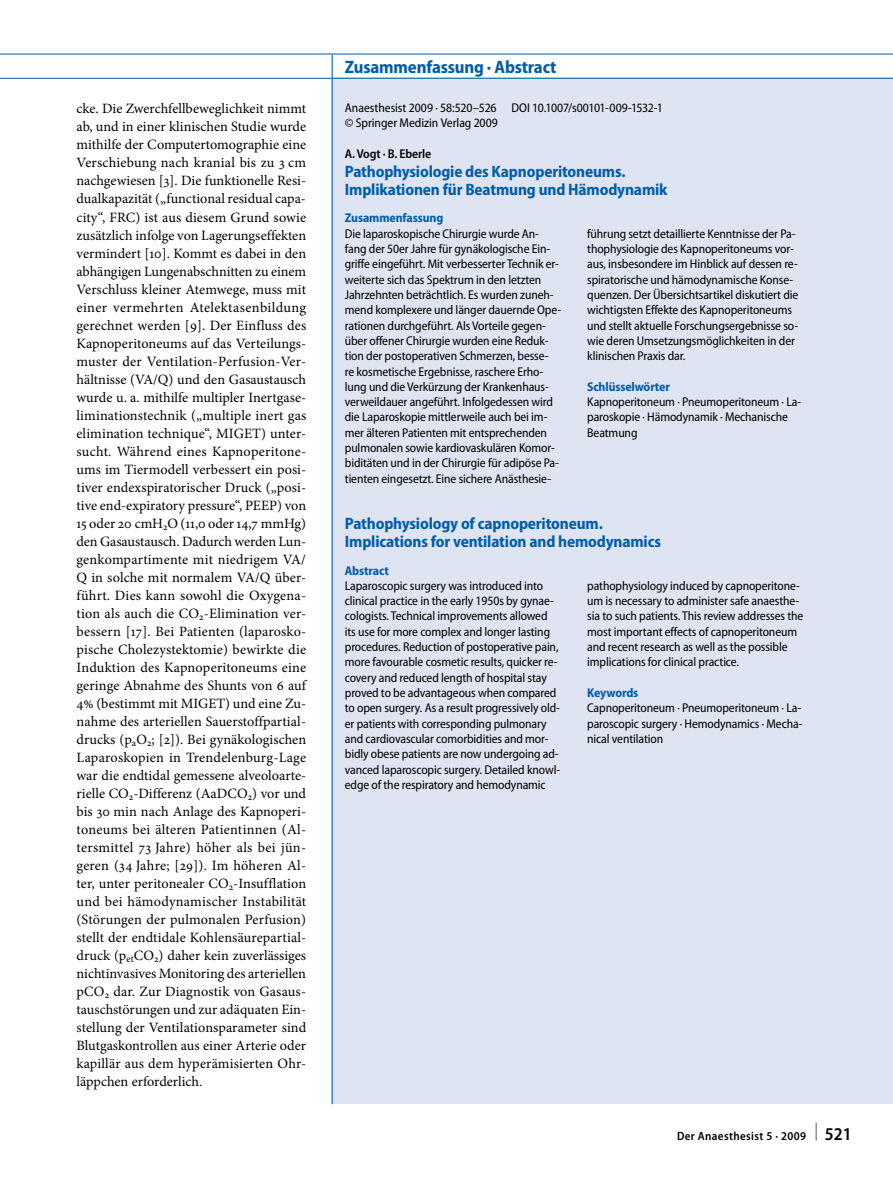
<style>
.page{position:relative;width:893px;height:1187px;background:#fff}
.page>*{position:absolute;margin:0;border:0;box-sizing:border-box;transform-origin:0 0}
._001_rubrik{font:700 semi-condensed 18px "Myriad Pro";letter-spacing:-.01em;color:#005da8}
.t1{font:600 semi-condensed 18px "Myriad Pro";color:#000}
._103_abstract_u1{font:700 semi-condensed 16.5px/18px "Myriad Pro";letter-spacing:-.01em;color:#005da8}
._103_abstract_u1_eng{font:700 semi-condensed 16.5px/18px "Myriad Pro";letter-spacing:-.01em;color:#005da8}
._010_fliesstext_ohne{font:14.25px/18px "Minion Pro";letter-spacing:.005em;color:#000;text-align:justify}
._104_abstract_text_o{font:semi-condensed 12.75px/15.3px "Myriad Pro";letter-spacing:-.01em;color:#000}
._002_quelle_doi{font:semi-condensed 12.75px "Myriad Pro";letter-spacing:-.005em;color:#000}
._105_abstract_u2{font:700 semi-condensed 12.75px "Myriad Pro";letter-spacing:-.01em;color:#005da8}
._102_abstract_autore{font:600 semi-condensed 12.75px "Myriad Pro";letter-spacing:-.01em;color:#000}
._105_abstract_u2_eng{font:700 semi-condensed 12.75px "Myriad Pro";letter-spacing:-.015em;color:#005da8}
.t2{font:600 semi-condensed 12px "Myriad Pro";letter-spacing:.03em;color:#000}
</style>
<div class="page">
<div style="left:332px;top:78px;width:561px;height:1025px;background:#dfe4f2"></div>
<hr style="left:332px;top:54px;width:1px;height:1049px;background:#005da8">
<hr style="left:0;top:54px;width:893px;height:1px;background:#005da8">
<hr style="left:0;top:78px;width:893px;height:1px;background:#005da8">
<p class="_010_fliesstext_ohne" style="left:77px;top:100px;width:231px">cke. Die Zwerchfellbeweglichkeit nimmt ab, und in einer klinischen Studie wurde mithilfe der Computertomographie eine Verschiebung nach kranial bis zu 3 cm nachgewiesen [3]. Die funktionelle Resi&shy;dualkapazität („functional residual capa&shy;city“, FRC) ist aus diesem Grund sowie zusätzlich infolge von Lagerungseffekten vermindert [10]. Kommt es dabei in den abhängigen Lungenabschnitten zu einem Verschluss kleiner Atemwege, muss mit einer vermehrten Atelektasenbildung gerechnet werden [9]. Der Einfluss des Kapnoperitoneums auf das Verteilungs&shy;muster der Ventilation-Perfusion-Ver&shy;hältnisse (VA/Q) und den Gasaustausch wurde u. a. mithilfe multipler Inertgase&shy;liminationstechnik („multiple inert gas elimination technique“, MIGET) unter&shy;sucht. Während eines Kapnoperitone&shy;ums im Tiermodell verbessert ein posi&shy;tiver endexspiratorischer Druck („posi&shy;tive end-expiratory pressure“, PEEP) von 15 oder 20 cmH<sub>2</sub>O (11,0 oder 14,7 mmHg) den Gasaustausch. Dadurch werden Lun&shy;genkompartimente mit niedrigem VA/ Q in solche mit normalem VA/Q über&shy;führt. Dies kann sowohl die Oxygena&shy;tion als auch die CO<sub>2</sub>-Elimination ver&shy;bessern [17]. Bei Patienten (laparosko&shy;pische Cholezystektomie) bewirkte die Induktion des Kapnoperitoneums eine geringe Abnahme des Shunts von 6 auf 4% (bestimmt mit MIGET) und eine Zu&shy;nahme des arteriellen Sauerstoffpartial&shy;drucks (p<sub>a</sub>O<sub>2</sub>; [2]). Bei gynäkologischen Laparo- skopien in Trendelenburg-Lage war die endtidal gemessene alveoloarte&shy;rielle CO<sub>2</sub>-Differenz (AaDCO<sub>2</sub>) vor und bis 30 min nach Anlage des Kapnoperi&shy;toneums bei älteren Patien-tinnen (Al&shy;tersmittel 73 Jahre) höher als bei jün&shy;geren (34 Jahre; [29]). Im höheren Al&shy;ter, unter peritonealer CO<sub>2</sub>-Insufflation und bei hämodynamischer Instabilität (Störungen der pulmonalen Perfusion) stellt der endtidale Kohlensäurepartial&shy;druck (p<sub>et</sub>CO<sub>2</sub>) daher kein zuverlässiges nichtinvasives Monitoring des arteriellen pCO<sub>2</sub> dar. Zur Diagnostik von Gasaus&shy;tauschstörungen und zur adäquaten Ein&shy;stellung der Ventilationsparameter sind Blutgaskontrollen aus einer Arterie oder kapillär aus dem hyperämisierten Ohr&shy;läppchen erforderlich.</p>
<p class="_001_rubrik" style="left:345px;top:57px;width:213px">Zusammenfassung · Abstract</p>
<p class="_002_quelle_doi" style="left:345px;top:101px;width:319px">Anaesthesist 2009 · 58:520–526 DOI 10.1007/s00101-009-1532-1</p>
<p class="_002_quelle_doi" style="left:345px;top:116px;width:155px">© Springer Medizin Verlag 2009</p>
<p class="_102_abstract_autore" style="left:345px;top:147px;width:88px">A. Vogt · B. Eberle</p>
<p class="_103_abstract_u1" style="left:345px;top:162px;width:324px">Pathophysiologie des Kapnoperitoneums.<br>Implikationen für Beatmung und Hämodynamik</p>
<p class="_105_abstract_u2" style="left:345px;top:211px;width:100px">Zusammenfassung</p>
<p class="_104_abstract_text_o" style="left:345px;top:226px;width:218px">Die laparoskopische Chirurgie wurde An&shy;fang der 50er Jahre für gynäkologische Ein&shy;griffe eingeführt. Mit verbesserter Technik er&shy;weiterte sich das Spektrum in den letzten Jahrzehnten beträchtlich. Es wurden zuneh&shy;mend komplexere und länger dauernde Ope&shy;rationen durchgeführt. Als Vorteile gegen&shy;über offener Chirurgie wurden eine Reduk&shy;tion der postoperativen Schmerzen, besse&shy;re kosmetische Ergebnisse, raschere Erho&shy;lung und die Verkürzung der Krankenhaus&shy;verweildauer angeführt. Infolgedessen wird die Laparo-skopie mittlerweile auch bei im&shy;mer älteren Patienten mit entsprechenden pulmonalen sowie kardiovaskulären Komor&shy;biditäten und in der Chirurgie für adipöse Pa&shy;tienten eingesetzt. Eine sichere Anästhesie-</p>
<p class="_104_abstract_text_o" style="left:587px;top:226px;width:213px">führung setzt detaillierte Kenntnisse der Pa&shy;thophysiologie des Kapnoperitoneums vor&shy;aus, insbesondere im Hinblick auf dessen re&shy;spiratorische und hämodynamische Konse&shy;quenzen. Der Übersichtsartikel diskutiert die wichtigsten Effekte des Kapnoperitoneums und stellt aktuelle Forschungsergebnisse so&shy;wie deren Umsetzungsmöglichkeiten in der klinischen Praxis dar.</p>
<p class="_105_abstract_u2" style="left:587px;top:379px;width:84px">Schlüsselwörter</p>
<p class="_104_abstract_text_o" style="left:587px;top:394px;width:215px">Kapnoperitoneum · Pneumoperitoneum · La&shy;paroskopie · Hämodynamik · Mechanische<br>Beatmung</p>
<p class="_103_abstract_u1_eng" style="left:345px;top:514px;width:318px">Pathophysiology of capnoperitoneum.<br>Implications for ventilation and hemodynamics</p>
<p class="_105_abstract_u2" style="left:345px;top:563px;width:45px">Abstract</p>
<p class="_104_abstract_text_o" style="left:345px;top:578px;width:217px">Laparoscopic surgery was introduced into clinical practice in the early 1950s by gynae&shy;cologists. Technical improvements allowed its use for more complex and longer lasting procedures. Reduction of postoperative pain, more favourable cosmetic results, quicker re&shy;covery and reduced length of hospital stay proved to be advantageous when compared to open surgery. As a result progressively old&shy;er patients with corresponding pulmonary and cardiovascular comorbidities and mor&shy;bidly obese patients are now undergoing ad&shy;vanced laparoscopic surgery. Detailed knowl&shy;edge of the respiratory and hemodynamic</p>
<p class="_104_abstract_text_o" style="left:587px;top:578px;width:218px">pathophysiology induced by capnoperitone&shy;um is necessary to administer safe anaesthe&shy;sia to such patients. This review addresses the most important effects of capnoperitoneum and recent research as well as the possible implications for clinical practice.</p>
<p class="_105_abstract_u2_eng" style="left:587px;top:685px;width:53px">Keywords</p>
<p class="_104_abstract_text_o" style="left:587px;top:700px;width:217px;text-align:justify">Capnoperitoneum · Pneumoperitoneum · La&shy;paroscopic surgery · Hemodynamics · Mecha&shy;nical ventilation</p>
<p class="t2" style="left:677px;top:1129px;width:142px">Der Anaesthesist 5 · 2009 <sup>|</sup></p>
<p class="t1" style="left:825px;top:1123px;width:28px">521</p>
</div>
